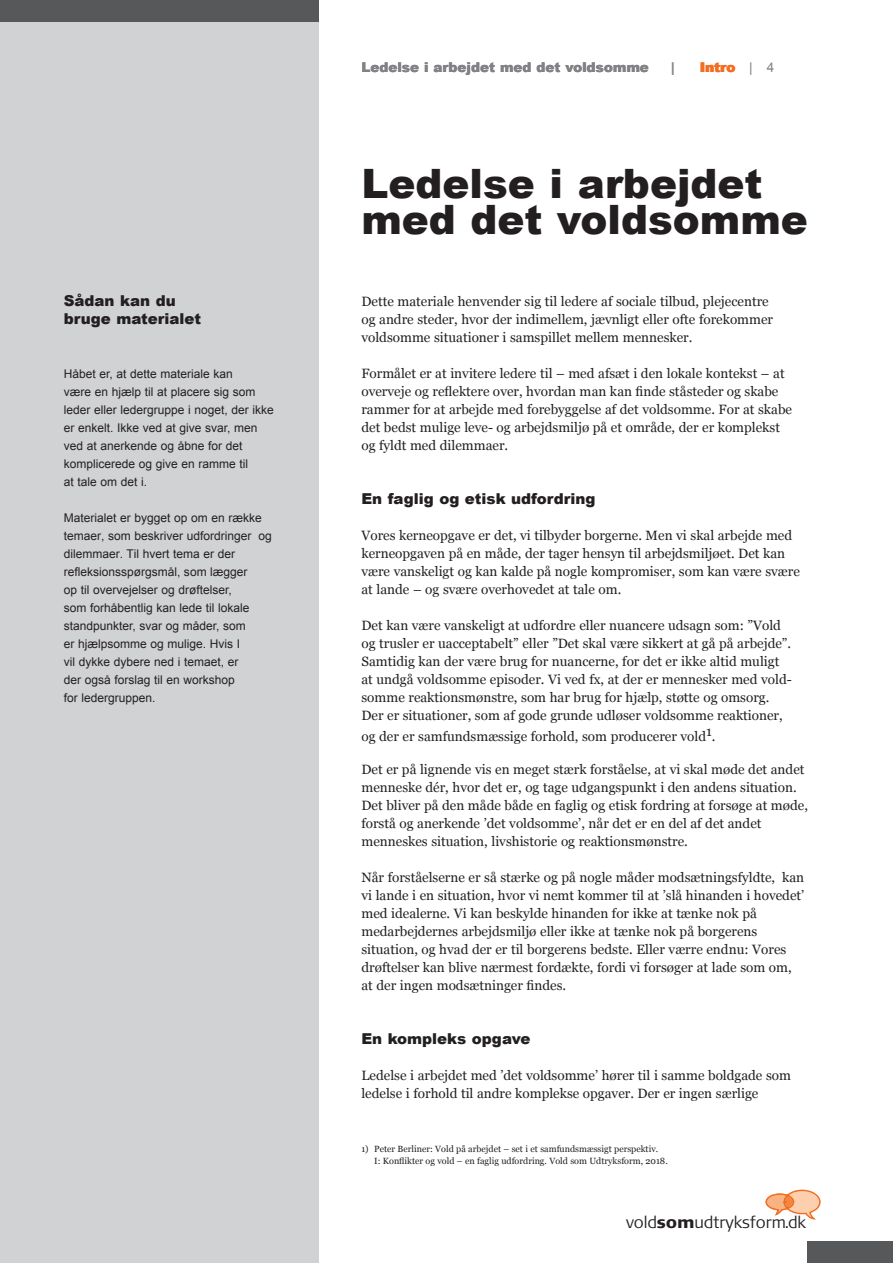
<style>
.page{position:relative;width:893px;height:1263px;background:#fff}
.page>*{position:absolute;margin:0;border:0;box-sizing:border-box;transform-origin:0 0}
.t1{font:900 40.5px/36px "Arial";color:#231f20}
.t2{font:300 16.5px "Signa Normal";letter-spacing:-.01em;color:#231f20}
.t3{font:900 15px/18px "Arial";color:#231f20}
.t4{font:13.5px/18px "Georgia";color:#231f20}
.t5{font:900 13.5px "Arial";color:#808285}
.t6{font:900 13.5px "Arial";color:#f36e21}
.t7{font:13.5px "Arial";color:#808285}
.t8{font:12px/18px "Arial";color:#231f20}
.t9{font:9px/12px "Georgia";color:#231f20}
.s1{font-style:inherit}
.s2{font-weight:400;color:#808285}
.s3{font-weight:900}
</style>
<div class="page">
<div style="left:0;top:0;width:319px;height:1263px;background:#d1d2d4"></div>
<div style="left:0;top:0;width:319px;height:21px;background:#57585a"></div>
<div style="left:808px;top:1242px;width:85px;height:21px;background:#57585a"></div>
<svg style="left:765px;top:1189px;width:56px;height:30px"></svg>
<p class="t3" style="left:64px;top:291px;width:139px">Sådan kan du bruge materialet</p>
<p class="t8" style="left:64px;top:365px;width:212px">Håbet er, at dette materiale kan<br>være en hjælp til at placere sig som leder eller ledergruppe i noget, der ikke er enkelt. Ikke ved at give svar, men ved at anerkende og åbne for det komplicerede og give en ramme til<br>at tale om det i.</p>
<p class="t8" style="left:64px;top:509px;width:210px">Materialet er bygget op om en række temaer<span class="s1">,</span> som beskriver udfordringer og dilemmaer. Til hvert tema er der refleksionsspørgsmål, som lægger<br>op til overvejelser og drøftelser,<br>som forhåbentlig kan lede til lokale standpunkter, svar og måder, som<br>er hjælpsomme og mulige. Hvis I<br>vil dykke dybere ned i temaet, er<br>der også forslag til en workshop<br>for ledergruppen.</p>
<p class="t5" style="left:361px;top:57px;width:289px">Ledelse i arbejdet med det voldsomme</p>
<p class="t7" style="left:671px;top:58px;width:5px">|</p>
<p class="t6" style="left:700px;top:57px;width:76px">Intro <span class="s2">| 4</span></p>
<h1 class="t1" style="left:361px;top:164px;width:448px">Ledelse i arbejdet med det voldsomme</h1>
<p class="t4" style="left:361px;top:292px;width:413px">Dette materiale henvender sig til ledere af sociale tilbud, plejecentre og andre steder, hvor der indimellem, jævnligt eller ofte forekommer voldsomme situationer i samspillet mellem mennesker.</p>
<p class="t4" style="left:361px;top:364px;width:432px">Formålet er at invitere ledere til – med afsæt i den lokale kontekst – at overveje og reflektere over, hvordan man kan finde ståsteder og skabe rammer for at arbejde med forebyggelse af det voldsomme. For at skabe det bedst mulige leve- og arbejdsmiljø på et område, der er komplekst og fyldt med dilemmaer.</p>
<p class="t3" style="left:361px;top:489px;width:236px">En faglig og etisk udfordring</p>
<p class="t4" style="left:361px;top:526px;width:440px">Vores kerneopgave er det, vi tilbyder borgerne. Men vi skal arbejde med kerneopgaven på en måde, der tager hensyn til arbejdsmiljøet. Det kan være vanskeligt og kan kalde på nogle kompromiser, som kan være svære at lande – og svære overhovedet at tale om.</p>
<p class="t4" style="left:361px;top:616px;width:432px">Det kan være vanskeligt at udfordre eller nuancere udsagn som: ”Vold og trusler er uacceptabelt” eller ”Det skal være sikkert at gå på arbejde”.<br>Samtidig kan der være brug for nuancerne, for det er ikke altid muligt at undgå voldsomme episoder. Vi ved fx, at der er mennesker med vold&shy;somme reaktionsmønstre, som har brug for hjælp, støtte og omsorg.<br>Der er situationer, som af gode grunde udløser voldsomme reaktioner,</p>
<p class="t4" style="left:361px;top:727px;width:356px">og der er samfundsmæssige forhold, som producerer vold1.</p>
<p class="t4" style="left:361px;top:760px;width:448px">Det er på lignende vis en meget stærk forståelse, at vi skal møde det andet menneske dér, hvor det er, og tage udgangspunkt i den andens situation.<br>Det bliver på den måde både en faglig og etisk fordring at forsøge at møde, forstå og anerkende ’det voldsomme’, når det er en del af det andet menneskes situation, livshistorie og reaktionsmønstre.</p>
<p class="t4" style="left:361px;top:868px;width:444px">Når forståelserne er så stærke og på nogle måder modsætningsfyldte, kan vi lande i en situation, hvor vi nemt kommer til at ’slå hinanden i hovedet’ med idealerne. Vi kan beskylde hinanden for ikke at tænke nok på medarbejdernes arbejdsmiljø eller ikke at tænke nok på borgerens situation, og hvad der er til borgerens bedste. Eller værre endnu: Vores drøftelser kan blive nærmest fordækte, fordi vi forsøger at lade som om, at der ingen modsætninger findes.</p>
<p class="t3" style="left:361px;top:1029px;width:171px">En kompleks opgave</p>
<p class="t4" style="left:361px;top:1066px;width:431px">Ledelse i arbejdet med ’det voldsomme’ hører til i samme boldgade som ledelse i forhold til andre komplekse opgaver. Der er ingen særlige</p>
<p class="t9" style="left:374px;top:1143px;width:295px;text-indent:-13px">1) Peter Berliner: Vold på arbejdet – set i et samfundsmæssigt perspektiv.<br>I: Konflikter og vold – en faglig udfordring. Vold som Udtryksform, 2018.</p>
<p class="t2" style="left:626px;top:1213px;width:181px">vold<span class="s3">som</span>udtryksform.dk</p>
</div>
